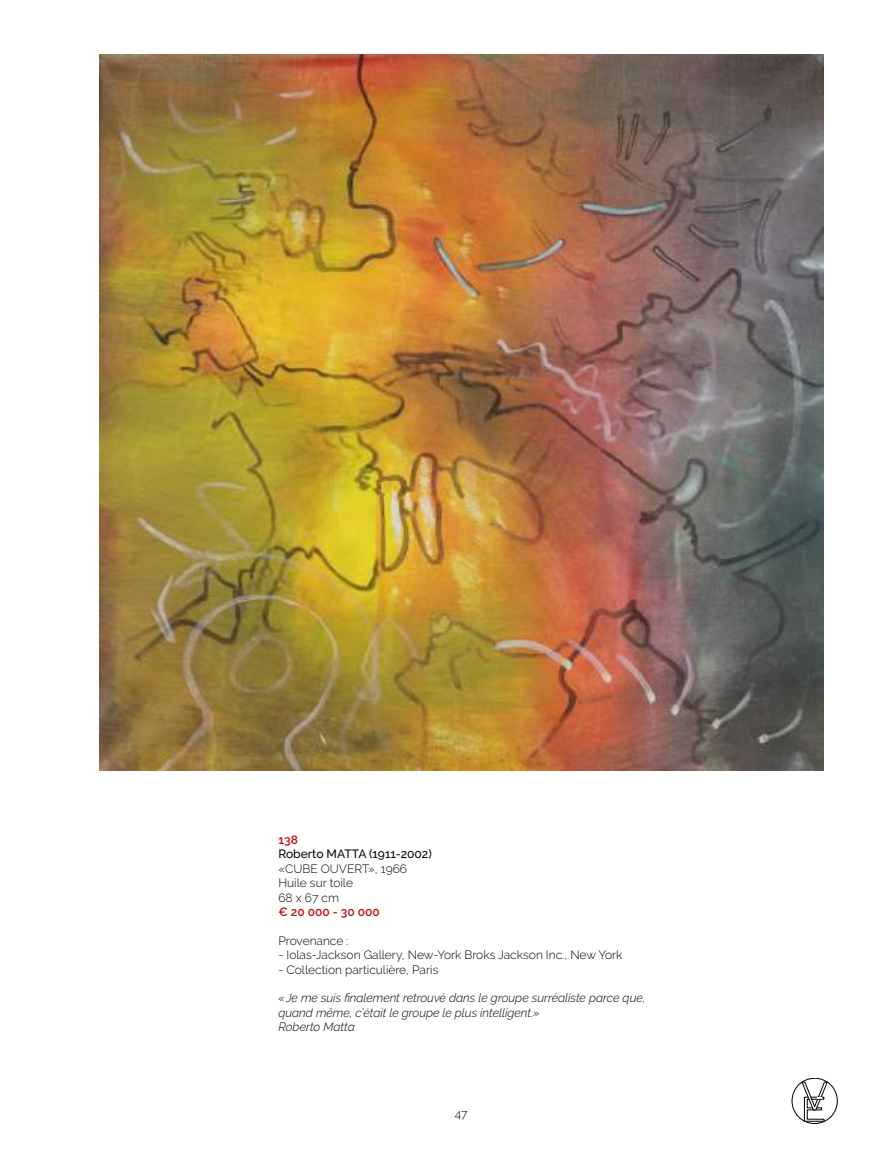
<style>
.page{position:relative;width:893px;height:1149px;background:#fff}
.page>*{position:absolute;margin:0;border:0;box-sizing:border-box;transform-origin:0 0}
.t1{font:300 12px/14.4px "Raleway";color:#000}
.t2{font:italic 300 12px/14.4px "Raleway";color:#000}
.t3{font:500 12px "Raleway";color:#000}
.t4{font:600 12px "Raleway";color:#c00d0d}
</style>
<div class="page">
<svg style="left:792px;top:1078px;width:45px;height:45px"></svg>
<img style="left:99px;top:54px;width:724px;height:716px">
<p class="t4" style="left:278px;top:832px;width:21px">138</p>
<p class="t3" style="left:278px;top:846px;width:155px">Roberto MATTA (1911-2002)</p>
<p class="t1" style="left:278px;top:861px;width:130px">«CUBE OUVERT», 1966<br>Huile sur toile<br>68 x 67 cm</p>
<p class="t4" style="left:278px;top:904px;width:103px">€ 20 000 - 30 000</p>
<p class="t1" style="left:278px;top:933px;width:72px">Provenance :</p>
<p class="t1" style="left:278px;top:947px;width:346px">- Iolas-Jackson Gallery, New-York Broks Jackson Inc., New York</p>
<p class="t1" style="left:278px;top:961px;width:161px">- Collection particulière, Paris</p>
<p class="t2" style="left:278px;top:990px;width:369px">«Je me suis finalement retrouvé dans le groupe surréaliste parce que, quand même, c’était le groupe le plus intelligent.»<br>Roberto Matta</p>
<p class="t1" style="left:455px;top:1106px;width:14px">47</p>
</div>
